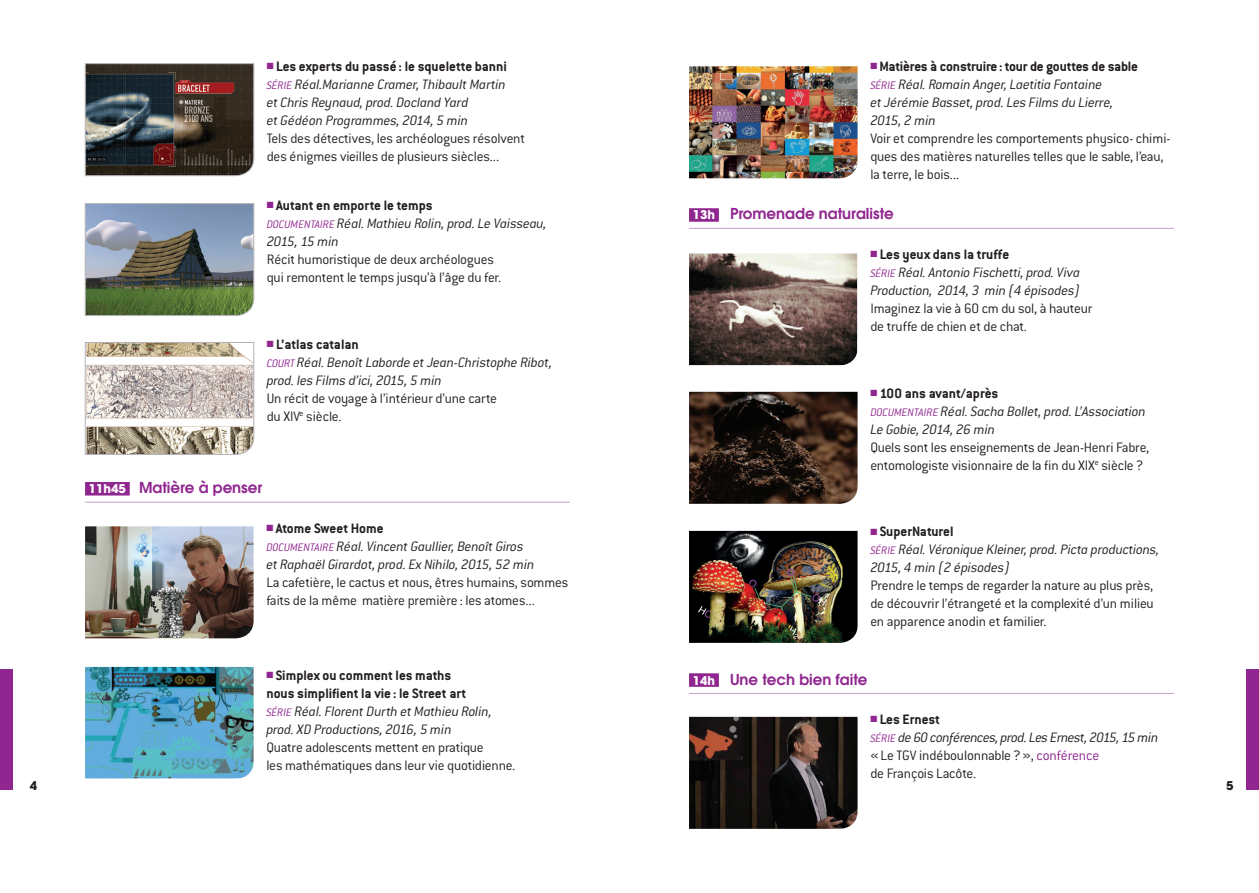
<style>
.page{position:relative;width:1259px;height:893px;background:#fff}
.page>*{position:absolute;margin:0;border:0;box-sizing:border-box;transform-origin:0 0}
.t1{font:300 15px/18px "Conduit ITC";letter-spacing:-.015em;color:#231f20}
.t2{font:15px/18px "Conduit ITC Light Italic Alt";letter-spacing:-.015em;color:#231f20}
.t3{font:700 15px/18px "Conduit ITC";color:#231f20}
.t4{font:600 15px "Avant Garde LT";color:#90268f}
.t5{font:15px "Conduit ITC Light Italic Alt";letter-spacing:-.04em;color:#231f20}
.t6{font:700 12px "Avant Garde LT";color:#231f20}
.s1{color:#90268f}
.s2{font-size:12px;color:#90268f}
.s3{font-weight:700;font-size:12px;color:#fff}
</style>
<div class="page">
<div style="left:0;top:669px;width:13px;height:121px;background:#90268f"></div>
<div style="left:1246px;top:669px;width:13px;height:121px;background:#90268f"></div>
<hr style="left:85px;top:502px;width:485px;height:1px;background:#c7a0c9">
<div style="left:85px;top:482px;width:45px;height:13px;background:#90268f"></div>
<svg style="left:85px;top:63px;width:169px;height:113px;background:#423d3a"></svg>
<svg style="left:85px;top:203px;width:169px;height:113px;background:#73817c"></svg>
<svg style="left:85px;top:342px;width:169px;height:113px"></svg>
<img style="left:85px;top:526px;width:169px;height:112px">
<img style="left:85px;top:667px;width:169px;height:112px">
<hr style="left:689px;top:228px;width:485px;height:1px;background:#c7a0c9">
<div style="left:689px;top:208px;width:30px;height:14px;background:#90268f"></div>
<hr style="left:689px;top:693px;width:485px;height:1px;background:#c7a0c9">
<div style="left:689px;top:673px;width:30px;height:14px;background:#90268f"></div>
<img style="left:689px;top:66px;width:168px;height:112px">
<img style="left:689px;top:253px;width:168px;height:112px">
<img style="left:689px;top:392px;width:168px;height:112px">
<img style="left:689px;top:531px;width:168px;height:112px">
<img style="left:689px;top:717px;width:168px;height:112px">
<p class="t3" style="left:267px;top:57px;width:242px"><span class="s1">■</span> Les experts du passé : le squelette banni</p>
<p class="t2" style="left:267px;top:75px;width:241px"><span class="s2">Série</span> Réal.Marianne Cramer, Thibault Martin et Chris Reynaud, prod. Docland Yard<br>et Gédéon Programmes, 2014, 5 min</p>
<p class="t1" style="left:267px;top:129px;width:260px">Tels des détectives, les archéologues résolvent des énigmes vieilles de plusieurs siècles...</p>
<p class="t3" style="left:267px;top:196px;width:167px"><span class="s1">■</span> Autant en emporte le temps</p>
<p class="t2" style="left:267px;top:214px;width:281px"><span class="s2">documenta ire</span> Réal. Mathieu Rolin, prod. Le Vaisseau,<br>2015, 15 min</p>
<p class="t1" style="left:267px;top:250px;width:236px">Récit humoristique de deux archéologues qui remontent le temps jusqu’à l’âge du fer.</p>
<p class="t3" style="left:267px;top:335px;width:94px"><span class="s1">■</span> L’atlas catalan</p>
<p class="t2" style="left:267px;top:353px;width:287px"><span class="s2">court</span> Réal. Benoît Laborde et Jean-Christophe Ribot, prod. les Films d’ici, 2015, 5 min</p>
<p class="t1" style="left:267px;top:389px;width:232px">Un récit de voyage à l’intérieur d’une carte du XIV<sup>e</sup> siècle.</p>
<p class="t4" style="left:89px;top:478px;width:175px"><span class="s3">11h45</span> Matière à penser</p>
<p class="t3" style="left:266px;top:519px;width:119px"><span class="s1">■</span> Atome Sweet Home</p>
<p class="t2" style="left:266px;top:537px;width:270px"><span class="s2">documenta ire</span> Réal. Vincent Gaullier, Benoît Giros et Raphaël Girardot, prod. Ex Nihilo, 2015, 52 min</p>
<p class="t1" style="left:266px;top:573px;width:304px">La cafetière, le cactus et nous, êtres humains, sommes faits de la même matière première : les atomes...</p>
<p class="t3" style="left:870px;top:57px;width:269px"><span class="s1">■</span> Matières à construire: tour de gouttes de sable</p>
<p class="t2" style="left:870px;top:75px;width:245px"><span class="s2">Série</span> Réal. Romain Anger, Laetitia Fontaine et Jérémie Basset, prod. Les Films du Lierre,<br>2015, 2 min</p>
<p class="t1" style="left:870px;top:129px;width:301px">Voir et comprendre les comportements physico- chimi&shy;ques des matières naturelles telles que le sable, l’eau, la terre, le bois...</p>
<p class="t4" style="left:693px;top:204px;width:203px"><span class="s3">13h</span> Promenade naturaliste</p>
<p class="t3" style="left:870px;top:245px;width:140px"><span class="s1">■</span> Les yeux dans la truffe</p>
<p class="t2" style="left:870px;top:263px;width:211px"><span class="s2">Série</span> Réal. Antonio Fischetti, prod. Viva<br>Production, 2014, 3 min (4 épisodes)</p>
<p class="t1" style="left:870px;top:299px;width:223px">Imaginez la vie à 60 cm du sol, à hauteur de truffe de chien et de chat.</p>
<p class="t3" style="left:870px;top:384px;width:130px"><span class="s1">■</span> 100 ans avant/après</p>
<p class="t2" style="left:870px;top:402px;width:277px"><span class="s2">documenta ire</span> Réal. Sacha Bollet, prod. L’Association<br>Le Gobie, 2014, 26 min</p>
<p class="t1" style="left:870px;top:438px;width:280px">Quels sont les enseignements de Jean-Henri Fabre, entomologiste visionnaire de la fin du XIX<sup>e</sup> siècle?</p>
<p class="t3" style="left:870px;top:522px;width:85px"><span class="s1">■</span> SuperNaturel</p>
<p class="t2" style="left:870px;top:541px;width:290px"><span class="s2">Série</span> Réal. Véronique Kleiner, prod. Picta productions,<br>2015, 4 min (2 épisodes)</p>
<p class="t1" style="left:870px;top:577px;width:285px;text-align:justify">Prendre le temps de regarder la nature au plus près, de découvrir l’étrangeté et la complexité d’un milieu en apparence anodin et familier.</p>
<p class="t3" style="left:266px;top:666px;width:202px"><span class="s1">■</span> Simplex ou comment les maths nous simplifient la vie : le Street art</p>
<p class="t2" style="left:266px;top:702px;width:227px"><span class="s2">Série</span> Réal. Florent Durth et Mathieu Rolin, prod. XD Productions, 2016, 5 min</p>
<p class="t1" style="left:266px;top:738px;width:251px">Quatre adolescents mettent en pratique<br>les mathématiques dans leur vie quotidienne.</p>
<p class="t4" style="left:693px;top:669px;width:176px"><span class="s3">14h</span> Une tech bien faite</p>
<p class="t3" style="left:870px;top:710px;width:71px"><span class="s1">■</span> Les Ernest</p>
<p class="t5" style="left:870px;top:729px;width:289px"><span class="s2">Série</span> de 60 conférences, prod. Les Ernest, 2015, 15 min</p>
<p class="t1" style="left:870px;top:746px;width:230px">«Le TGV indéboulonnable?», <span class="s1">conférence </span>de François Lacôte.</p>
<p class="t6" style="left:30px;top:778px;width:9px">4</p>
<p class="t6" style="left:1226px;top:778px;width:9px">5</p>
</div>
